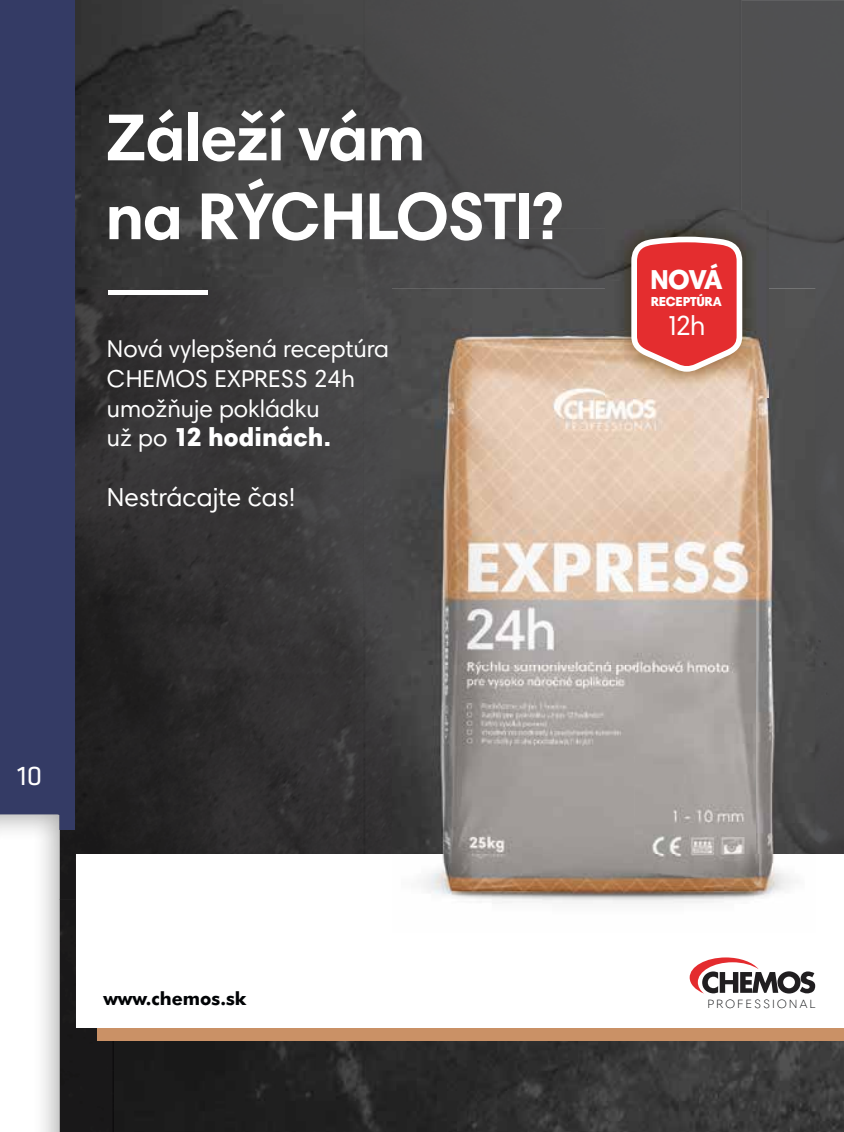
<style>
.page{position:relative;width:844px;height:1132px;background:#fff}
.page>*{position:absolute;margin:0;border:0;box-sizing:border-box;transform-origin:0 0}
.t1{font:700 66.85px/78.8px "Harmonia Sans Pro Cyr";letter-spacing:-.02em;color:#fff}
.t2{font:28px "Klavika";color:#fff}
.t3{font:900 27.65px "Harmonia Sans Pro Cyr";color:#fff}
.t4{font:27.65px "Harmonia Sans Pro Cyr";color:#fff}
.t5{font:900 26.25px "Harmonia Sans Pro Cyr";color:#fff}
.t6{font:26.25px "Harmonia Sans Pro Cyr";color:#fff}
.t7{font:24.5px/29.8px "Harmonia Sans Pro Cyr";color:#fff}
.t8{font:700 18.2px "Futura BT";color:#010305}
.t9{font:900 13.3px "Harmonia Sans Pro Cyr";letter-spacing:-.025em;color:#fff}
.t10{font:300 12.08px "Harmonia Sans Pro Cyr";letter-spacing:.2em;color:#010305}
.s1{font-weight:400;font-size:24.5px}
.s2{font-weight:700}
</style>
<div class="page">
<img style="left:68px;top:0;width:296px;height:898px">
<div style="left:364px;top:0;width:377px;height:228px;background:#4d4d4e"></div>
<div style="left:741px;top:0;width:102px;height:289px;background:#505051"></div>
<img style="left:364px;top:228px;width:241px;height:61px">
<img style="left:364px;top:289px;width:269px;height:565px">
<img style="left:755px;top:289px;width:88px;height:565px">
<div style="left:68px;top:898px;width:46px;height:233px;background:#191819"></div>
<img style="left:114px;top:1040px;width:729px;height:91px">
<div style="left:97px;top:915px;width:746px;height:125px;background:#ca9166"></div>
<div style="left:76px;top:854px;width:767px;height:173px;background:#fff"></div>
<svg style="left:689px;top:957px;width:126px;height:36px"></svg>
<img style="left:633px;top:398px;width:122px;height:456px">
<img style="left:423px;top:854px;width:370px;height:50px">
<hr style="left:108px;top:290px;width:99px;height:4px;background:#fff">
<img style="left:605px;top:210px;width:163px;height:188px">
<svg style="left:631px;top:236px;width:111px;height:135px;background:#df5452"></svg>
<div style="left:0;top:0;width:74px;height:828px;background:#343b65"></div>
<div style="left:43px;top:828px;width:25px;height:304px;background:#191819"></div>
<div style="left:0;top:810px;width:63px;height:321px;background:#000;opacity:.32"></div>
<h1 class="t1" style="left:105px;top:97px;width:459px">Záleží vám<br>na RÝCHLOSTI?</h1>
<p class="t7" style="left:107px;top:333px;width:283px">Nová vylepšená receptúra<br>CHEMOS EXPRESS 24h umožňuje pokládku</p>
<p class="t5" style="left:107px;top:420px;width:225px"><span class="s1">už po</span> 12 hodinách<span class="s2">.</span></p>
<p class="t6" style="left:107px;top:480px;width:189px">Nestrácajte čas!</p>
<p class="t3" style="left:650px;top:262px;width:74px">NOVÁ</p>
<p class="t9" style="left:650px;top:292px;width:72px">RECEPTÚRA</p>
<p class="t4" style="left:665px;top:308px;width:42px">12h</p>
<p class="t2" style="left:17px;top:760px;width:27px">10</p>
<p class="t8" style="left:103px;top:987px;width:145px">www.chemos.sk</p>
<p class="t10" style="left:707px;top:995px;width:109px">PROFESSIONAL</p>
</div>
